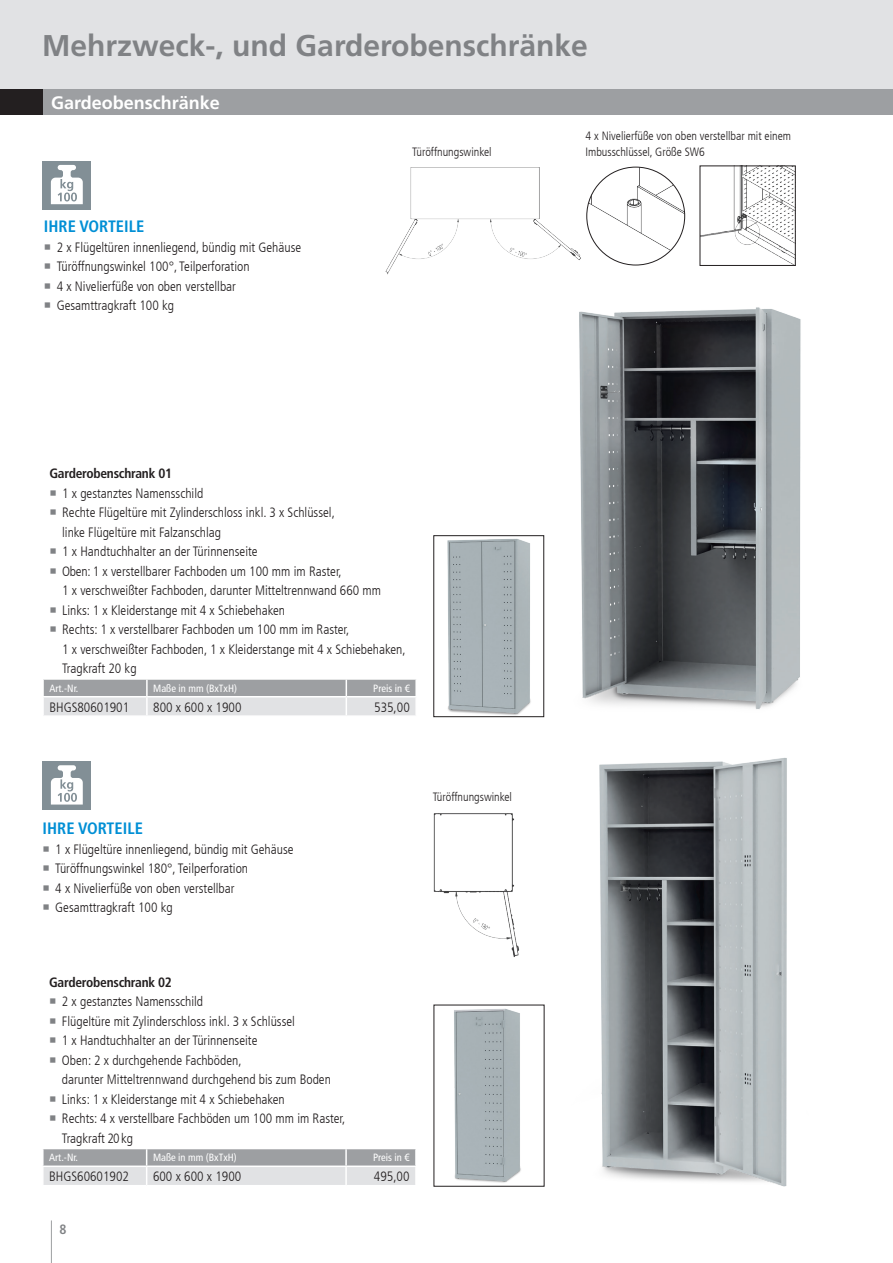
<style>
.page{position:relative;width:893px;height:1263px;background:#fff}
.page>*{position:absolute;margin:0;border:0;box-sizing:border-box;transform-origin:0 0}
.t1{font:700 30px "Frutiger LT Com";color:#808285}
.t2{font:700 18px "Frutiger LT Com";color:#fff}
.t3{font:700 condensed 16.5px "Frutiger LT Com";color:#008fd5}
.t4{font:300 condensed 13.5px/19.5px "Frutiger LT Com";color:#231f20}
.t5{font:700 condensed 13.5px "Frutiger LT Com";letter-spacing:-.02em;color:#231f20}
.t6{font:700 condensed 13.5px "Frutiger LT Com";color:#808285}
.t7{font:300 condensed 12px "Frutiger LT Com";color:#231f20}
.t8{font:condensed 10.5px "Frutiger LT Com";color:#fff}
</style>
<div class="page">
<div style="left:0;top:0;width:893px;height:89px;background:#e1e2e4"></div>
<hr style="left:51px;top:1220px;width:1px;height:43px;background:#9d9fa2">
<div style="left:43px;top:89px;width:850px;height:26px;background:#9d9fa2"></div>
<div style="left:0;top:89px;width:43px;height:26px;background:#231f20"></div>
<svg style="left:43px;top:680px;width:373px;height:36px;background:#c4c5c7"></svg>
<hr style="left:42px;top:715px;width:105px;height:2px;background:#fff">
<hr style="left:147px;top:715px;width:199px;height:2px;background:#fff">
<img style="left:447px;top:538px;width:84px;height:177px">
<div style="left:434px;top:535px;width:110px;height:182px;border:1px solid #231f20"></div>
<img style="left:532px;top:307px;width:269px;height:410px">
<img style="left:454px;top:1008px;width:67px;height:175px">
<img style="left:524px;top:758px;width:263px;height:429px">
<svg style="left:43px;top:1149px;width:373px;height:36px;background:#c4c5c8"></svg>
<div style="left:43px;top:161px;width:48px;height:48px;background:#828f96"></div>
<svg style="left:51px;top:165px;width:32px;height:39px"></svg>
<div style="left:43px;top:761px;width:48px;height:48px;background:#828f96"></div>
<svg style="left:51px;top:765px;width:32px;height:39px"></svg>
<img style="left:385px;top:167px;width:196px;height:108px">
<img style="left:433px;top:806px;width:119px;height:166px">
<img style="left:702px;top:168px;width:91px;height:96px">
<img style="left:587px;top:167px;width:98px;height:98px;border-radius:49px">
<h1 class="t1" style="left:42px;top:28px;width:547px">Mehrzweck-, und Garderobenschränke</h1>
<h2 class="t2" style="left:51px;top:92px;width:170px">Gardeobenschränke</h2>
<p class="t3" style="left:44px;top:217px;width:102px">IHRE VORTEILE</p>
<p class="t4" style="left:57px;top:238px;width:246px">2 x Flügeltüren innenliegend, bündig mit Gehäuse Türöffnungswinkel 100°, Teilperforation<br>4 x Nivelierfüße von oben verstellbar Gesamttragkraft 100 kg</p>
<p class="t7" style="left:585px;top:129px;width:207px">4 x Nivelierfüße von oben verstellbar mit einem</p>
<p class="t7" style="left:412px;top:145px;width:81px">Türöffnungswinkel</p>
<p class="t7" style="left:585px;top:145px;width:121px">Imbusschlüssel, Größe SW6</p>
<p class="t5" style="left:49px;top:466px;width:124px">Garderobenschrank 01</p>
<p class="t4" style="left:62px;top:483px;width:345px">1 x gestanztes Namensschild<br>Rechte Flügeltüre mit Zylinderschloss inkl. 3 x Schlüssel,<br>linke Flügeltüre mit Falzanschlag<br>1 x Handtuchhalter an der Türinnenseite<br>Oben: 1 x verstellbarer Fachboden um 100 mm im Raster,<br>1 x verschweißter Fachboden, darunter Mitteltrennwand 660 mm Links: 1 x Kleiderstange mit 4 x Schiebehaken<br>Rechts: 1 x verstellbarer Fachboden um 100 mm im Raster,<br>1 x verschweißter Fachboden, 1 x Kleiderstange mit 4 x Schiebehaken, Tragkraft 20 kg</p>
<p class="t8" style="left:49px;top:682px;width:30px">Art.-Nr.</p>
<p class="t8" style="left:153px;top:682px;width:85px">Maße in mm (BxTxH)</p>
<p class="t8" style="left:373px;top:682px;width:38px">Preis in €</p>
<p class="t4" style="left:49px;top:697px;width:81px">BHGS80601901</p>
<p class="t4" style="left:153px;top:697px;width:90px">800 x 600 x 1900</p>
<p class="t4" style="left:374px;top:697px;width:37px">535,00</p>
<p class="t3" style="left:43px;top:819px;width:102px">IHRE VORTEILE</p>
<p class="t4" style="left:55px;top:839px;width:240px">1 x Flügeltüre innenliegend, bündig mit Gehäuse Türöffnungswinkel 180°, Teilperforation<br>4 x Nivelierfüße von oben verstellbar Gesamttragkraft 100 kg</p>
<p class="t7" style="left:433px;top:790px;width:81px">Türöffnungswinkel</p>
<p class="t5" style="left:49px;top:974px;width:124px">Garderobenschrank 02</p>
<p class="t4" style="left:62px;top:992px;width:285px">2 x gestanztes Namensschild<br>Flügeltüre mit Zylinderschloss inkl. 3 x Schlüssel<br>1 x Handtuchhalter an der Türinnenseite<br>Oben: 2 x durchgehende Fachböden,<br>darunter Mitteltrennwand durchgehend bis zum Boden Links: 1 x Kleiderstange mit 4 x Schiebehaken<br>Rechts: 4 x verstellbare Fachböden um 100 mm im Raster, Tragkraft 20 kg</p>
<p class="t8" style="left:49px;top:1151px;width:30px">Art.-Nr.</p>
<p class="t8" style="left:153px;top:1151px;width:85px">Maße in mm (BxTxH)</p>
<p class="t8" style="left:373px;top:1151px;width:38px">Preis in €</p>
<p class="t4" style="left:49px;top:1167px;width:81px">BHGS60601902</p>
<p class="t4" style="left:153px;top:1167px;width:90px">600 x 600 x 1900</p>
<p class="t4" style="left:374px;top:1167px;width:37px">495,00</p>
<p class="t6" style="left:60px;top:1221px;width:9px">8</p>
</div>
